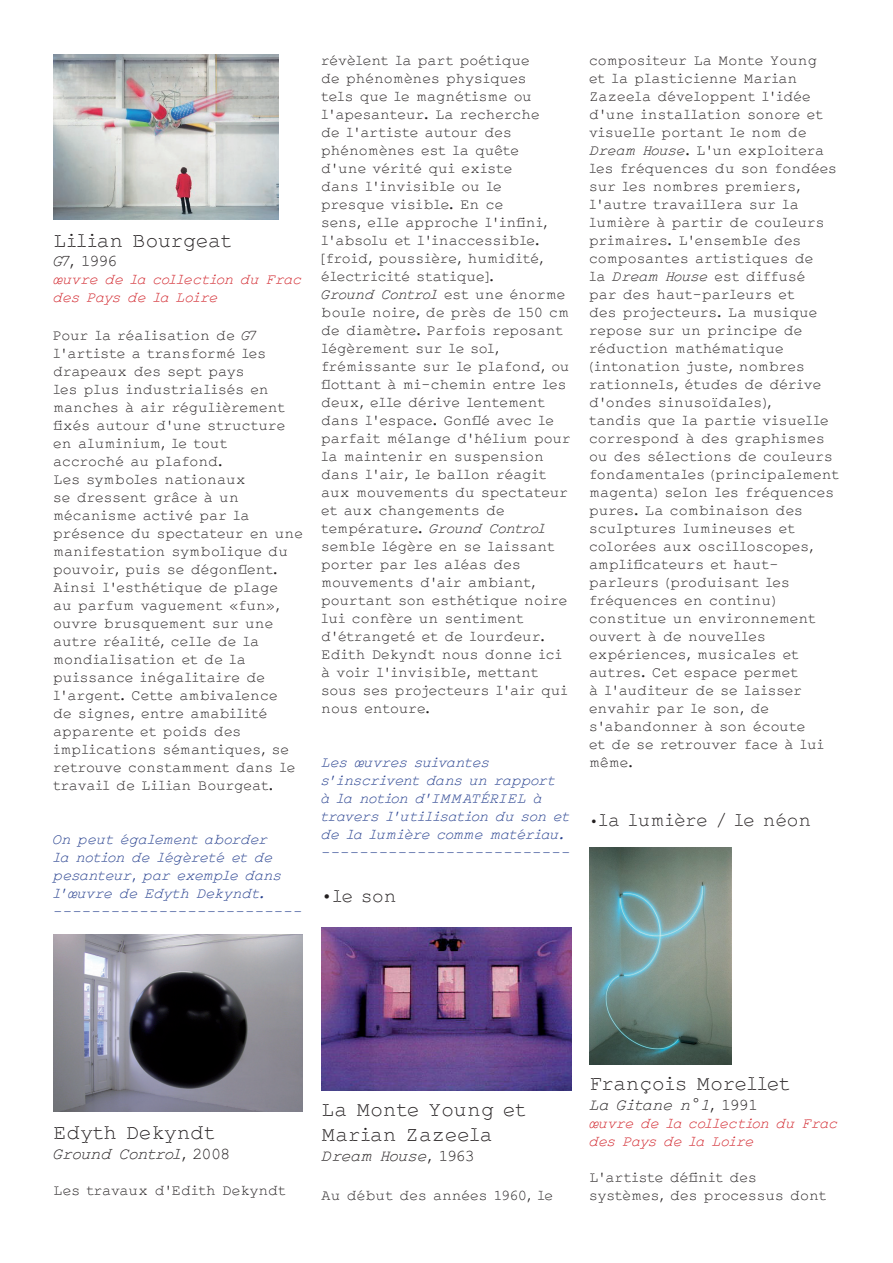
<style>
.page{position:relative;width:893px;height:1263px;background:#fff}
.page>*{position:absolute;margin:0;border:0;box-sizing:border-box;transform-origin:0 0}
.t1{font:21px/25.2px "Frac Ki";color:#231f20}
.t2{font:19.5px "Frac Ki";color:#231f20}
.t3{font:italic 16.5px "Frac Ki";color:#231f20}
.t4{font:16.5px "Frac Ki";color:#231f20}
.t5{font:15px/18px "Frac Ki";color:#231f20}
.t6{font:italic 15px/18px "Frac Ki";color:#253f8e}
.t7{font:italic 15px/18px "Frac Ki";letter-spacing:-.02em;color:#d1232a}
.t8{font:15px "Frac Ki";color:#253f8e}
.s1{font-style:italic}
.s2{font-size:18px}
.s3{font-size:15px}
.s4{font-style:normal}
</style>
<div class="page">
<img style="left:321px;top:927px;width:250px;height:163px">
<img style="left:589px;top:847px;width:143px;height:217px">
<img style="left:53px;top:934px;width:250px;height:177px">
<img style="left:53px;top:54px;width:225px;height:166px">
<h1 class="t1" style="left:53px;top:229px;width:180px">Lilian Bourgeat</h1>
<p class="t4" style="left:53px;top:253px;width:65px"><span class="s1">G7</span>, 1996</p>
<p class="t7" style="left:53px;top:272px;width:250px">œuvre de la collection du Frac des Pays de la Loire</p>
<p class="t5" style="left:53px;top:327px;width:251px">Pour la réalisation de <span class="s1">G7 </span>l’artiste a transformé les drapeaux des sept pays<br>les plus industrialisés en manches à air régulièrement fixés autour d’une structure en aluminium, le tout<br>accroché au plafond.<br>Les symboles nationaux<br>se dressent grâce à un mécanisme activé par la présence du spectateur en une manifestation symbolique du pouvoir, puis se dégonflent.<br>Ainsi l’esthétique de plage<br>au parfum vaguement «fun», ouvre brusquement sur une autre réalité, celle de la mondialisation et de la puissance inégalitaire de l’argent. Cette ambivalence<br>de signes, entre amabilité apparente et poids des implications sémantiques, se retrouve constamment dans le travail de Lilian Bourgeat.</p>
<p class="t6" style="left:53px;top:831px;width:230px">On peut également aborder la notion de légèreté et de pesanteur, par exemple dans l’œuvre de Edyth Dekyndt.</p>
<p class="t8" style="left:53px;top:904px;width:251px">--------------------------</p>
<p class="t5" style="left:321px;top:52px;width:251px">révèlent la part poétique<br>de phénomènes physiques<br>tels que le magnétisme ou l’apesanteur. La recherche<br>de l’artiste autour des phénomènes est la quête<br>d’une vérité qui existe<br>dans l’invisible ou le<br>presque visible. En ce<br>sens, elle approche l’infini, l’absolu et l’inaccessible. [froid, poussière, humidité, électricité statique].<br><span class="s1">Ground Control</span> est une énorme boule noire, de près de 150 cm de diamètre. Parfois reposant légèrement sur le sol, frémissante sur le plafond, ou flottant à mi-chemin entre les deux, elle dérive lentement dans l’espace. Gonflé avec le parfait mélange d’hélium pour la maintenir en suspension dans l’air, le ballon réagit aux mouvements du spectateur et aux changements de température. <span class="s1">Ground Control </span>semble légère en se laissant porter par les aléas des mouvements d’air ambiant, pourtant son esthétique noire lui confère un sentiment d’étrangeté et de lourdeur.<br>Edith Dekyndt nous donne ici à voir l’invisible, mettant sous ses projecteurs l’air qui nous entoure.</p>
<p class="t6" style="left:321px;top:754px;width:250px">Les œuvres suivantes s’inscrivent dans un rapport<br>à la notion d’IMMATÉRIEL à travers l’utilisation du son et de la lumière comme matériau.</p>
<p class="t8" style="left:321px;top:845px;width:251px">--------------------------</p>
<h2 class="t2" style="left:321px;top:886px;width:77px"><span class="s2">•</span>le son</h2>
<p class="t5" style="left:589px;top:52px;width:251px">compositeur La Monte Young<br>et la plasticienne Marian<br>Zazeela développent l’idée d’une installation sonore et visuelle portant le nom de<br><span class="s1">Dream House</span>. L’un exploitera les fréquences du son fondées sur les nombres premiers, l’autre travaillera sur la lumière à partir de couleurs primaires. L’ensemble des composantes artistiques de<br>la <span class="s1">Dream House</span> est diffusé<br>par des haut-parleurs et<br>des projecteurs. La musique repose sur un principe de réduction mathématique (intonation juste, nombres rationnels, études de dérive d’ondes sinusoïdales),<br>tandis que la partie visuelle correspond à des graphismes ou des sélections de couleurs fondamentales (principalement magenta) selon les fréquences pures. La combinaison des sculptures lumineuses et colorées aux oscilloscopes, amplificateurs et haut&shy;parleurs (produisant les fréquences en continu) constitue un environnement ouvert à de nouvelles expériences, musicales et autres. Cet espace permet<br>à l’auditeur de se laisser envahir par le son, de s’abandonner à son écoute<br>et de se retrouver face à lui même.</p>
<h2 class="t2" style="left:589px;top:811px;width:224px"><span class="s3">•</span>la lumière / le néon</h2>
<h1 class="t1" style="left:53px;top:1121px;width:163px">Edyth Dekyndt</h1>
<p class="t3" style="left:53px;top:1146px;width:178px">Ground Control<span class="s4">, 2008</span></p>
<p class="t5" style="left:53px;top:1182px;width:234px">Les travaux d’Edith Dekyndt</p>
<h1 class="t1" style="left:321px;top:1098px;width:206px">La Monte Young et<br>Marian Zazeela</h1>
<p class="t3" style="left:321px;top:1148px;width:155px">Dream House<span class="s4">, 1963</span></p>
<p class="t5" style="left:321px;top:1187px;width:233px">Au début des années 1960, le</p>
<h1 class="t1" style="left:589px;top:1072px;width:202px">François Morellet</h1>
<p class="t3" style="left:589px;top:1096px;width:170px">La Gitane n°1<span class="s4">, 1991</span></p>
<p class="t7" style="left:589px;top:1115px;width:250px">œuvre de la collection du Frac des Pays de la Loire</p>
<p class="t5" style="left:589px;top:1169px;width:239px">L’artiste définit des systèmes, des processus dont</p>
</div>
